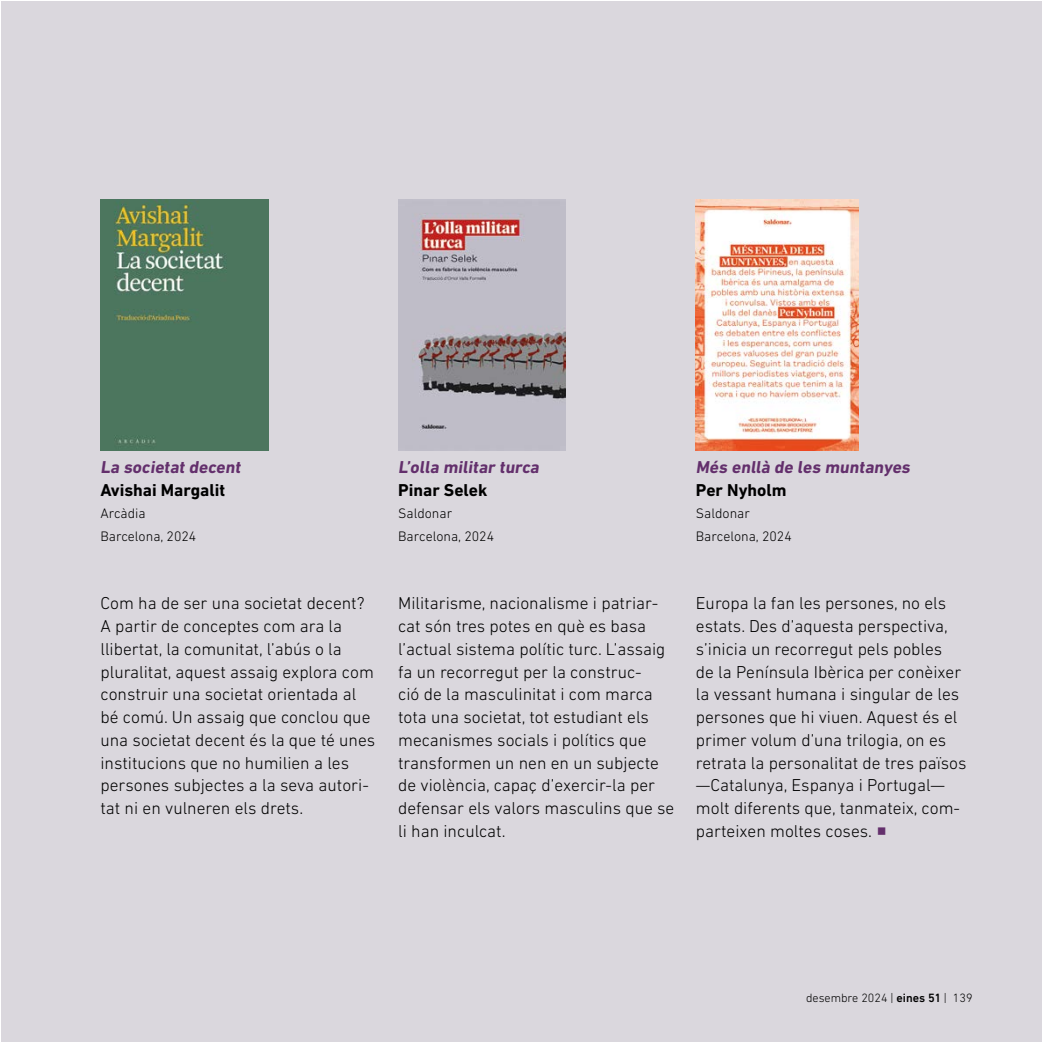
<style>
.page{position:relative;width:1042px;height:1042px;background:#fff}
.page>*{position:absolute;margin:0;border:0;box-sizing:border-box;transform-origin:0 0}
.t1{font:300 17.5px/22.8px "DIN Next LT Pro";color:#000}
.t2{font:700 17.5px "DIN Next LT Pro";color:#632f6c}
.t3{font:700 17.5px "DIN Next LT Pro";color:#000}
.t4{font:300 14px/22.8px "DIN Next LT Pro";color:#000}
.t5{font:300 12.25px "DIN Next LT Pro";color:#000}
.s1{font-weight:500}
</style>
<div class="page">
<div style="left:1px;top:1px;width:1041px;height:1041px;background:#dad7dd"></div>
<img style="left:398px;top:200px;width:167px;height:250px">
<img style="left:100px;top:200px;width:168px;height:250px">
<img style="left:696px;top:200px;width:163px;height:250px">
<p class="t2" style="left:100px;top:456px;width:144px">La societat decent</p>
<p class="t3" style="left:100px;top:479px;width:126px">Avishai Margalit</p>
<p class="t4" style="left:100px;top:502px;width:97px">Arcàdia<br>Barcelona, 2024</p>
<p class="t1" style="left:100px;top:592px;width:276px">Com ha de ser una societat decent?<br>A partir de conceptes com ara la llibertat, la comunitat, l’abús o la pluralitat, aquest assaig explora com construir una societat orientada al bé comú. Un assaig que conclou que una societat decent és la que té unes institucions que no humilien a les persones subjectes a la seva autori&shy;tat ni en vulneren els drets.</p>
<p class="t2" style="left:398px;top:456px;width:145px">L’olla militar turca</p>
<p class="t3" style="left:398px;top:479px;width:91px">Pinar Selek</p>
<p class="t4" style="left:398px;top:502px;width:97px">Saldonar<br>Barcelona, 2024</p>
<p class="t1" style="left:398px;top:592px;width:278px">Militarisme, nacionalisme i patriar&shy;cat són tres potes en què es basa l’actual sistema polític turc. L’assaig fa un recorregut per la construc-<br>ció de la masculinitat i com marca tota una societat, tot estudiant els mecanismes socials i polítics que transformen un nen en un subjecte de violència, capaç d’exercir-la per defensar els valors masculins que se li han inculcat.</p>
<p class="t2" style="left:696px;top:456px;width:219px">Més enllà de les muntanyes</p>
<p class="t3" style="left:696px;top:479px;width:92px">Per Nyholm</p>
<p class="t4" style="left:696px;top:502px;width:97px">Saldonar<br>Barcelona, 2024</p>
<p class="t1" style="left:696px;top:592px;width:272px">Europa la fan les persones, no els estats. Des d’aquesta perspectiva, s’inicia un recorregut pels pobles<br>de la Península Ibèrica per conèixer la vessant humana i singular de les persones que hi viuen. Aquest és el primer volum d’una trilogia, on es retrata la personalitat de tres països —Catalunya, Espanya i Portugal— molt diferents que, tanmateix, com&shy;parteixen moltes coses.</p>
<p class="t5" style="left:806px;top:990px;width:168px">desembre 2024 | <span class="s1">eines 51</span> | 139</p>
</div>
